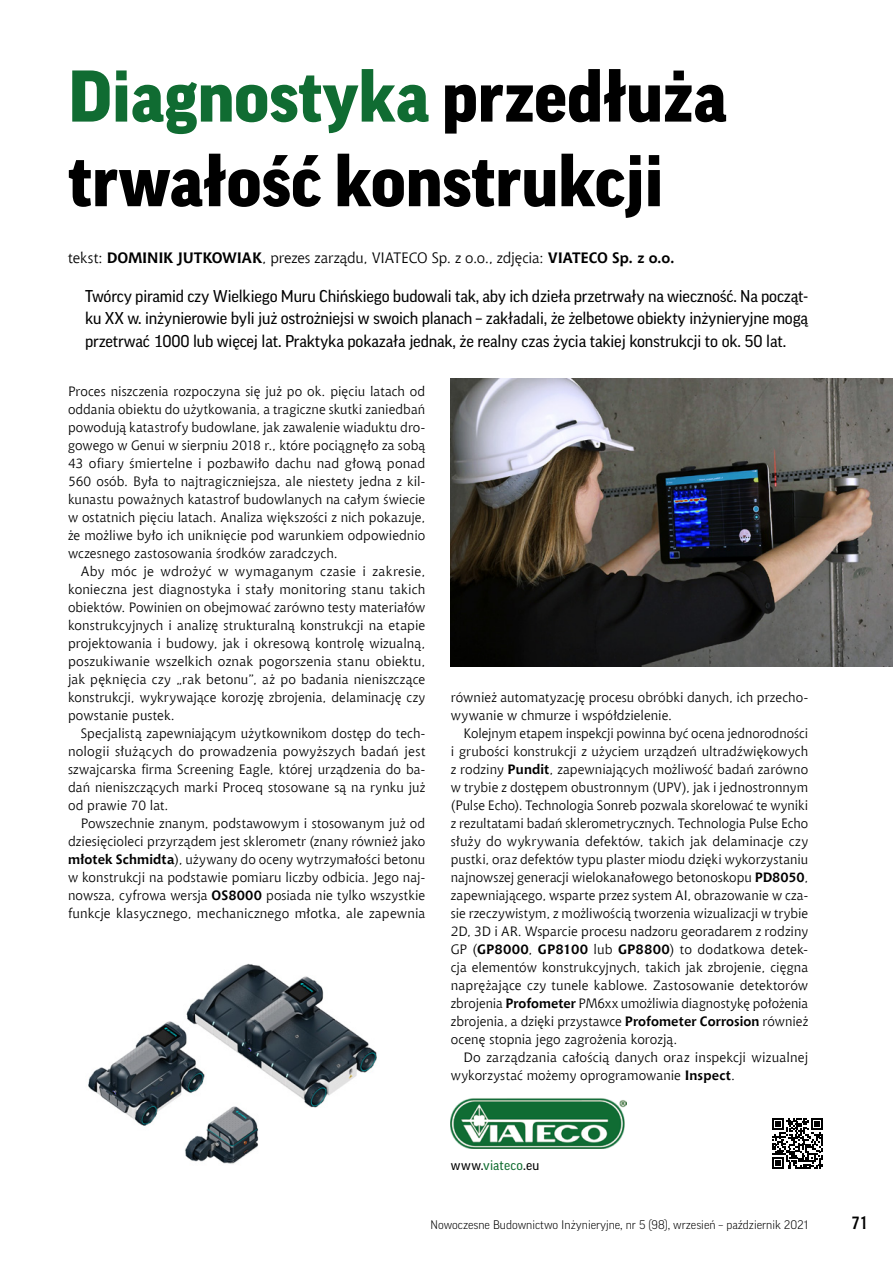
<style>
.page{position:relative;width:893px;height:1263px;background:#fff}
.page>*{position:absolute;margin:0;border:0;box-sizing:border-box;transform-origin:0 0}
.lead{font:900 70.5px/84.6px "Good Pro";color:#000}
.t1{font:700 18px "Aerton Cnd EFN";color:#000}
.lead-2{font:16.5px/22.5px "Good Pro";letter-spacing:-.01em;color:#000;text-align:justify}
.autor{font:15px "Chianti EU";letter-spacing:-.01em;color:#000}
.text_podstawowy{font:13.5px/18px "Chianti EU";letter-spacing:.005em;color:#000;text-align:justify}
.opis_artykulu{font:13.5px "Good Pro";letter-spacing:.015em;color:#000}
.t2{font:300 12px "Good Pro";color:#000}
.s1{color:#106c32}
.s2{font-weight:700}
.s3{color:#126d31}
</style>
<div class="page">
<img style="left:451px;top:378px;width:442px;height:288px">
<img style="left:88px;top:963px;width:289px;height:201px">
<svg style="left:772px;top:1118px;width:51px;height:51px"></svg>
<img style="left:451px;top:1098px;width:176px;height:51px">
<p class="lead" style="left:68px;top:54px;width:660px"><span class="s1">Diagnostyka</span> przedłuża trwałość konstrukcji</p>
<p class="autor" style="left:68px;top:249px;width:608px">tekst: <span class="s2">DOMINIK JUTKOWIAK</span>, prezes zarządu, VIATECO Sp. z o.o., zdjęcia: <span class="s2">VIATECO Sp. z o.o.</span></p>
<p class="lead-2" style="left:85px;top:285px;width:725px">Twórcy piramid czy Wielkiego Muru Chińskiego budowali tak, aby ich dzieła przetrwały na wieczność. Na począt&shy;ku XX w. inżynierowie byli już ostrożniejsi w swoich planach – zakładali, że żelbetowe obiekty inżynieryjne mogą przetrwać 1000 lub więcej lat. Praktyka pokazała jednak, że realny czas życia takiej konstrukcji to ok. 50 lat.</p>
<p class="text_podstawowy" style="left:68px;top:382px;width:359px">Proces niszczenia rozpoczyna się już po ok. pięciu latach od oddania obiektu do użytkowania, a tragiczne skutki zaniedbań powodują katastrofy budowlane, jak zawalenie wiaduktu dro&shy;gowego w Genui w sierpniu 2018 r., które pociągnęło za sobą 43 ofiary śmiertelne i pozbawiło dachu nad głową ponad 560 osób. Była to najtragiczniejsza, ale niestety jedna z kil&shy;kunastu poważnych katastrof budowlanych na całym świecie w ostatnich pięciu latach. Analiza większości z nich pokazuje, że możliwe było ich uniknięcie pod warunkiem odpowiednio wczesnego zastosowania środków zaradczych.</p>
<p class="text_podstawowy" style="left:68px;top:562px;width:359px;text-indent:13px">Aby móc je wdrożyć w wymaganym czasie i zakresie, konieczna jest diagnostyka i stały monitoring stanu takich obiektów. Powinien on obejmować zarówno testy materiałów konstrukcyjnych i analizę strukturalną konstrukcji na etapie projektowania i budowy, jak i okresową kontrolę wizualną, poszukiwanie wszelkich oznak pogorszenia stanu obiektu, jak pęknięcia czy „rak betonu”, aż po badania nieniszczące konstrukcji, wykrywające korozję zbrojenia, delaminację czy powstanie pustek.</p>
<p class="text_podstawowy" style="left:68px;top:724px;width:359px;text-indent:13px">Specjalistą zapewniającym użytkownikom dostęp do tech&shy;nologii służących do prowadzenia powyższych badań jest szwajcarska firma Screening Eagle, której urządzenia do ba&shy;dań nieniszczących marki Proceq stosowane są na rynku już od prawie 70 lat.</p>
<p class="text_podstawowy" style="left:68px;top:814px;width:359px;text-indent:13px">Powszechnie znanym, podstawowym i stosowanym już od dziesięcioleci przyrządem jest sklerometr (znany również jako <span class="s2">młotek Schmidta</span>), używany do oceny wytrzymałości betonu w konstrukcji na podstawie pomiaru liczby odbicia. Jego naj&shy;nowsza, cyfrowa wersja <span class="s2">OS8000</span> posiada nie tylko wszystkie funkcje klasycznego, mechanicznego młotka, ale zapewnia</p>
<p class="text_podstawowy" style="left:451px;top:688px;width:359px">również automatyzację procesu obróbki danych, ich przecho&shy;wywanie w chmurze i współdzielenie.</p>
<p class="text_podstawowy" style="left:451px;top:724px;width:359px;text-indent:13px">Kolejnym etapem inspekcji powinna być ocena jednorodności i grubości konstrukcji z użyciem urządzeń ultradźwiękowych z rodziny <span class="s2">Pundit</span>, zapewniających możliwość badań zarówno w trybie z dostępem obustronnym (UPV), jak i jednostronnym (Pulse Echo). Technologia Sonreb pozwala skorelować te wyniki z rezultatami badań sklerometrycznych. Technologia Pulse Echo służy do wykrywania defektów, takich jak delaminacje czy pustki, oraz defektów typu plaster miodu dzięki wykorzystaniu najnowszej generacji wielokanałowego betonoskopu <span class="s2">PD8050</span>, zapewniającego, wsparte przez system AI, obrazowanie w cza&shy;sie rzeczywistym, z możliwością tworzenia wizualizacji w trybie 2D, 3D i AR. Wsparcie procesu nadzoru georadarem z rodziny GP (<span class="s2">GP8000</span>, <span class="s2">GP8100</span> lub <span class="s2">GP8800</span>) to dodatkowa detek&shy;cja elementów konstrukcyjnych, takich jak zbrojenie, cięgna naprężające czy tunele kablowe. Zastosowanie detektorów zbrojenia <span class="s2">Profometer</span> PM6xx umożliwia diagnostykę położenia zbrojenia, a dzięki przystawce <span class="s2">Profometer Corrosion</span> również ocenę stopnia jego zagrożenia korozją.</p>
<p class="text_podstawowy" style="left:451px;top:1048px;width:359px;text-indent:13px">Do zarządzania całością danych oraz inspekcji wizualnej wykorzystać możemy oprogramowanie <span class="s2">Inspect</span>.</p>
<p class="opis_artykulu" style="left:451px;top:1157px;width:90px">www.<span class="s3">viateco</span>.eu</p>
<p class="t2" style="left:431px;top:1218px;width:379px">Nowoczesne Budownictwo Inżynieryjne, nr 5 (98), wrzesień – październik 2021</p>
<p class="t1" style="left:851px;top:1212px;width:18px">71</p>
</div>
